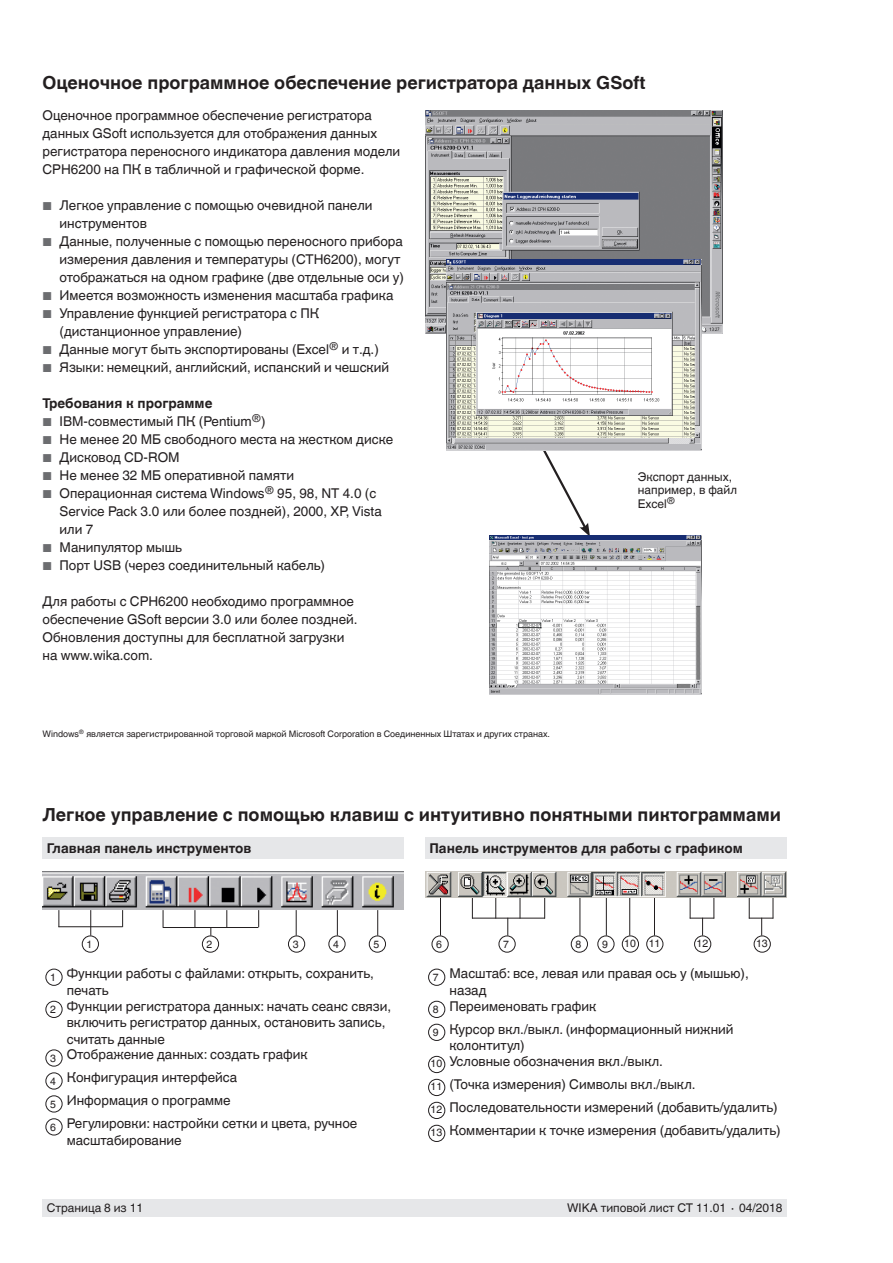
<style>
.page{position:relative;width:893px;height:1263px;background:#fff}
.page>*{position:absolute;margin:0;border:0;box-sizing:border-box;transform-origin:0 0}
.t1{font:700 18px "Helvetica World";color:#231f20}
.t2{font:13.5px/18px "Helvetica World";color:#231f20}
.t3{font:700 13.5px "Helvetica World";color:#231f20}
.t4{font:12px/13.5px "Helvetica World";color:#231f20}
.t5{font:10.5px "Helvetica World";color:#231f20}
.t6{font:9px "Helvetica World";color:#231f20}
.s1{font-size:11.55px;color:#6c6d70}
</style>
<div class="page">
<div style="left:43px;top:1199px;width:744px;height:17px;background:#e6e7e9"></div>
<div style="left:425px;top:838px;width:362px;height:21px;background:#e6e7e9"></div>
<svg style="left:541px;top:450px;width:49px;height:86px"></svg>
<img style="left:489px;top:536px;width:213px;height:159px">
<svg style="left:58px;top:910px;width:1px;height:16px"></svg>
<svg style="left:122px;top:910px;width:1px;height:17px"></svg>
<svg style="left:90px;top:910px;width:1px;height:25px"></svg>
<hr style="left:58px;top:926px;width:64px;height:1px;background:#231f20">
<svg style="left:163px;top:910px;width:1px;height:17px"></svg>
<svg style="left:195px;top:910px;width:1px;height:17px"></svg>
<svg style="left:226px;top:910px;width:1px;height:17px"></svg>
<svg style="left:258px;top:910px;width:1px;height:17px"></svg>
<hr style="left:163px;top:927px;width:95px;height:1px;background:#231f20">
<svg style="left:296px;top:910px;width:1px;height:25px"></svg>
<svg style="left:337px;top:910px;width:1px;height:25px"></svg>
<svg style="left:377px;top:910px;width:1px;height:25px"></svg>
<div style="left:82px;top:935px;width:17px;height:17px;border:1px solid #231f20;border-radius:50%"></div>
<div style="left:202px;top:935px;width:17px;height:17px;border:1px solid #231f20;border-radius:50%"></div>
<div style="left:288px;top:935px;width:17px;height:17px;border:1px solid #231f20;border-radius:50%"></div>
<div style="left:328px;top:935px;width:17px;height:17px;border:1px solid #231f20;border-radius:50%"></div>
<div style="left:369px;top:935px;width:17px;height:17px;border:1px solid #231f20;border-radius:50%"></div>
<img style="left:43px;top:872px;width:361px;height:38px">
<hr style="left:440px;top:893px;width:1px;height:42px;background:#231f20">
<svg style="left:520px;top:897px;width:1px;height:21px"></svg>
<svg style="left:472px;top:897px;width:1px;height:21px"></svg>
<svg style="left:495px;top:897px;width:1px;height:21px"></svg>
<svg style="left:544px;top:897px;width:1px;height:21px"></svg>
<hr style="left:472px;top:918px;width:73px;height:1px;background:#231f20">
<svg style="left:507px;top:918px;width:1px;height:17px"></svg>
<svg style="left:749px;top:897px;width:25px;height:38px"></svg>
<svg style="left:690px;top:897px;width:24px;height:38px"></svg>
<hr style="left:580px;top:893px;width:1px;height:42px;background:#231f20">
<hr style="left:606px;top:893px;width:1px;height:42px;background:#231f20">
<hr style="left:629px;top:893px;width:1px;height:42px;background:#231f20">
<hr style="left:654px;top:893px;width:1px;height:42px;background:#231f20">
<div style="left:432px;top:935px;width:17px;height:17px;border:1px solid #231f20;border-radius:50%"></div>
<div style="left:499px;top:935px;width:17px;height:17px;border:1px solid #231f20;border-radius:50%"></div>
<div style="left:571px;top:935px;width:17px;height:17px;border:1px solid #231f20;border-radius:50%"></div>
<div style="left:597px;top:935px;width:17px;height:17px;border:1px solid #231f20;border-radius:50%"></div>
<div style="left:622px;top:935px;width:17px;height:17px;border:1px solid #231f20;border-radius:50%"></div>
<div style="left:646px;top:935px;width:17px;height:17px;border:1px solid #231f20;border-radius:50%"></div>
<div style="left:694px;top:935px;width:17px;height:17px;border:1px solid #231f20;border-radius:50%"></div>
<div style="left:754px;top:935px;width:17px;height:17px;border:1px solid #231f20;border-radius:50%"></div>
<img style="left:425px;top:872px;width:362px;height:25px">
<img style="left:425px;top:111px;width:298px;height:223px">
<img style="left:446px;top:259px;width:256px;height:191px">
<div style="left:45px;top:969px;width:18px;height:17px;border:1px solid #231f20;border-radius:50%"></div>
<div style="left:45px;top:1001px;width:18px;height:17px;border:1px solid #231f20;border-radius:50%"></div>
<div style="left:45px;top:1049px;width:18px;height:17px;border:1px solid #231f20;border-radius:50%"></div>
<div style="left:45px;top:1072px;width:18px;height:17px;border:1px solid #231f20;border-radius:50%"></div>
<div style="left:45px;top:1095px;width:18px;height:17px;border:1px solid #231f20;border-radius:50%"></div>
<div style="left:45px;top:1118px;width:18px;height:17px;border:1px solid #231f20;border-radius:50%"></div>
<div style="left:428px;top:969px;width:17px;height:17px;border:1px solid #231f20;border-radius:50%"></div>
<div style="left:428px;top:1001px;width:17px;height:17px;border:1px solid #231f20;border-radius:50%"></div>
<div style="left:428px;top:1024px;width:17px;height:17px;border:1px solid #231f20;border-radius:50%"></div>
<div style="left:428px;top:1056px;width:17px;height:17px;border:1px solid #231f20;border-radius:50%"></div>
<div style="left:428px;top:1079px;width:17px;height:17px;border:1px solid #231f20;border-radius:50%"></div>
<div style="left:428px;top:1102px;width:17px;height:17px;border:1px solid #231f20;border-radius:50%"></div>
<div style="left:428px;top:1125px;width:17px;height:17px;border:1px solid #231f20;border-radius:50%"></div>
<div style="left:43px;top:838px;width:361px;height:21px;background:#e6e7e9"></div>
<h1 class="t1" style="left:43px;top:73px;width:604px">Оценочное программное обеспечение регистратора данных GSoft</h1>
<p class="t2" style="left:43px;top:107px;width:359px">Оценочное программное обеспечение регистратора данных GSoft используется для отображения данных регистратора переносного индикатора давления модели CPH6200 на ПК в табличной и графической форме.</p>
<p class="t2" style="left:60px;top:197px;width:314px;text-indent:-17px"><span class="s1">■</span> Легкое управление с помощью очевидной панели инструментов</p>
<p class="t2" style="left:60px;top:233px;width:346px;text-indent:-17px"><span class="s1">■</span> Данные, полученные с помощью переносного прибора измерения давления и температуры (CTH6200), могут отображаться на одном графике (две отдельные оси y)</p>
<p class="t2" style="left:43px;top:287px;width:352px"><span class="s1">■</span> Имеется возможность изменения масштаба графика</p>
<p class="t2" style="left:60px;top:305px;width:261px;text-indent:-17px"><span class="s1">■</span> Управление функцией регистратора с ПК (дистанционное управление)</p>
<p class="t2" style="left:43px;top:341px;width:338px"><span class="s1">■</span> Данные могут быть экспортированы (Excel<sup>®</sup> и т.д.)</p>
<p class="t2" style="left:43px;top:359px;width:348px"><span class="s1">■</span> Языки: немецкий, английский, испанский и чешский</p>
<p class="t3" style="left:43px;top:396px;width:171px">Требования к программе</p>
<p class="t2" style="left:43px;top:413px;width:225px"><span class="s1">■</span> IBM-совместимый ПК (Pentium<sup>®</sup>)</p>
<p class="t2" style="left:43px;top:431px;width:352px"><span class="s1">■</span> Не менее 20 MБ свободного места на жестком диске</p>
<p class="t2" style="left:43px;top:449px;width:139px"><span class="s1">■</span> Дисковод CD-ROM</p>
<p class="t2" style="left:43px;top:467px;width:253px"><span class="s1">■</span> Не менее 32 MБ оперативной памяти</p>
<p class="t2" style="left:60px;top:485px;width:324px;text-indent:-17px"><span class="s1">■</span> Операционная система Windows<sup>®</sup> 95, 98, NT 4.0 (с<br>Service Pack 3.0 или более поздней), 2000, XP, Vista или 7</p>
<p class="t2" style="left:43px;top:539px;width:141px"><span class="s1">■</span> Манипулятор мышь</p>
<p class="t2" style="left:43px;top:557px;width:284px"><span class="s1">■</span> Порт USB (через соединительный кабель)</p>
<p class="t2" style="left:43px;top:593px;width:317px">Для работы с CPH6200 необходимо программное обеспечение GSoft версии 3.0 или более поздней.<br>Обновления доступны для бесплатной загрузки на www.wika.com.</p>
<p class="t6" style="left:43px;top:728px;width:509px">Windows<sup>®</sup> является зарегистрированной торговой маркой Microsoft Corporation в Соединенных Штатах и других странах.</p>
<p class="t4" style="left:638px;top:470px;width:101px">Экспорт данных, например, в файл<br>Excel<sup>®</sup></p>
<h1 class="t1" style="left:43px;top:804px;width:740px">Легкое управление с помощью клавиш с интуитивно понятными пиктограммами</h1>
<p class="t3" style="left:47px;top:841px;width:206px">Главная панель инструментов</p>
<p class="t3" style="left:429px;top:841px;width:315px">Панель инструментов для работы с графиком</p>
<p class="t5" style="left:86px;top:938px;width:7px">1</p>
<p class="t5" style="left:207px;top:938px;width:7px">2</p>
<p class="t5" style="left:293px;top:938px;width:7px">3</p>
<p class="t5" style="left:333px;top:938px;width:7px">4</p>
<p class="t5" style="left:373px;top:938px;width:7px">5</p>
<p class="t5" style="left:436px;top:938px;width:7px">6</p>
<p class="t5" style="left:503px;top:938px;width:7px">7</p>
<p class="t5" style="left:575px;top:938px;width:7px">8</p>
<p class="t5" style="left:602px;top:938px;width:7px">9</p>
<p class="t5" style="left:624px;top:937px;width:38px">10 11</p>
<p class="t5" style="left:697px;top:937px;width:13px">12</p>
<p class="t5" style="left:756px;top:937px;width:13px">13</p>
<p class="t2" style="left:50px;top:965px;width:325px"><sub>1</sub> Функции работы с файлами: открыть, сохранить,</p>
<p class="t2" style="left:67px;top:981px;width:43px">печать</p>
<p class="t2" style="left:50px;top:997px;width:343px"><sub>2</sub> Функции регистратора данных: начать сеанс связи,</p>
<p class="t2" style="left:67px;top:1013px;width:320px">включить регистратор данных, остановить запись,</p>
<p class="t2" style="left:67px;top:1030px;width:100px">считать данные</p>
<p class="t2" style="left:50px;top:1045px;width:259px"><sub>3</sub> Отображение данных: создать график</p>
<p class="t2" style="left:50px;top:1066px;width:309px;line-height:23px"><sub>4</sub> Конфигурация интерфейса<br><sub>5</sub> Информация о программе<br><sub>6</sub> Регулировки: настройки сетки и цвета, ручное</p>
<p class="t2" style="left:67px;top:1131px;width:116px">масштабирование</p>
<p class="t2" style="left:433px;top:965px;width:317px"><sub>7</sub> Масштаб: все, левая или правая ось у (мышью),</p>
<p class="t2" style="left:449px;top:981px;width:39px">назад</p>
<p class="t2" style="left:433px;top:997px;width:165px"><sub>8</sub> Переименовать график</p>
<p class="t2" style="left:433px;top:1020px;width:302px"><sub>9</sub> Курсор вкл./выкл. (информационный нижний</p>
<p class="t2" style="left:449px;top:1036px;width:77px">колонтитул)</p>
<p class="t2" style="left:431px;top:1052px;width:234px"><sub>10</sub> Условные обозначения вкл./выкл.</p>
<p class="t2" style="left:431px;top:1072px;width:352px;line-height:23px"><sub>11</sub> (Точка измерения) Символы вкл./выкл.<br><sub>12</sub> Последовательности измерений (добавить/удалить)<br><sub>13</sub> Комментарии к точке измерения (добавить/удалить)</p>
<p class="t4" style="left:47px;top:1201px;width:98px">Страница 8 из 11</p>
<p class="t4" style="left:567px;top:1201px;width:217px">WIKA типовой лист CT 11.01 ∙ 04/2018</p>
</div>
